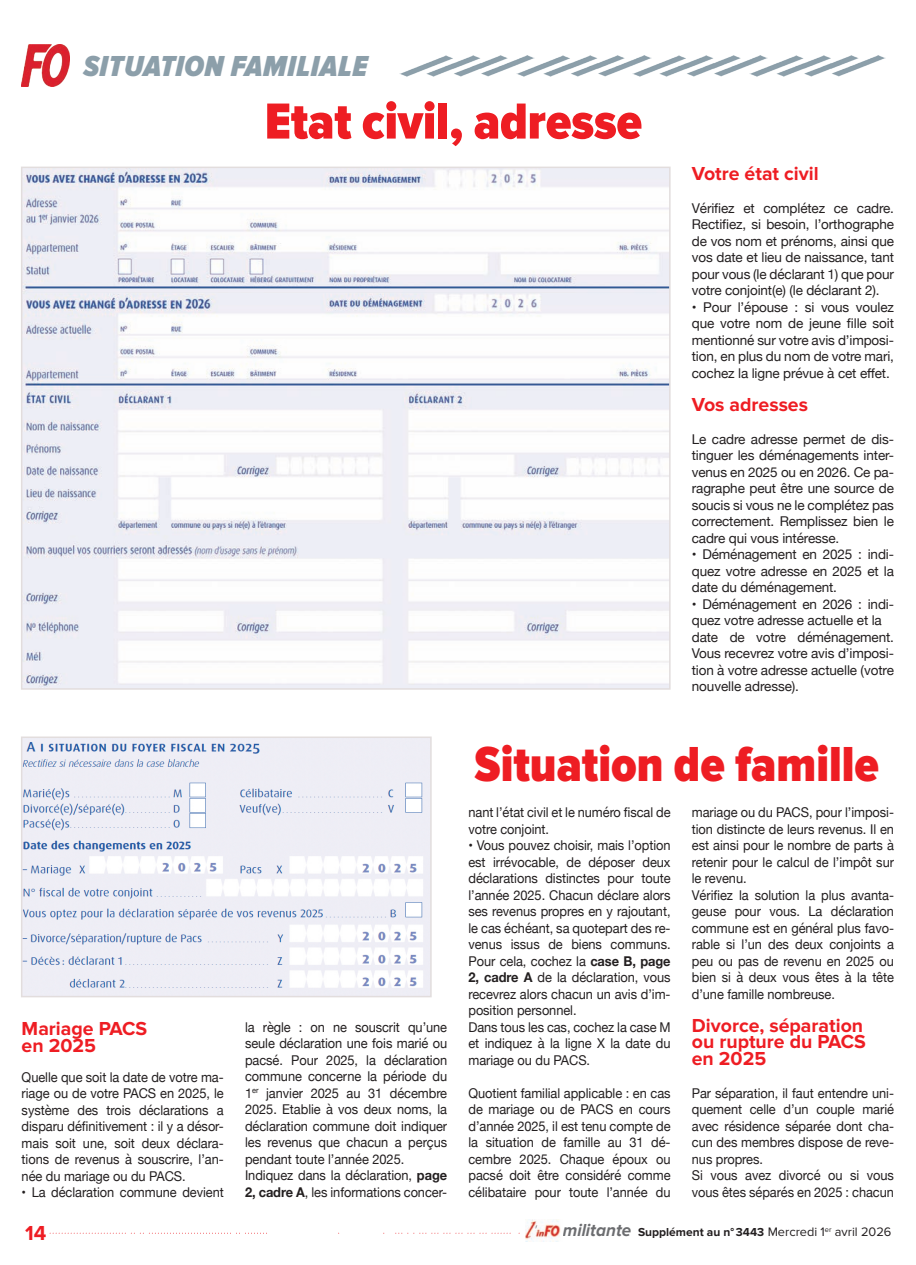
<style>
.page{position:relative;width:916px;height:1265px;background:#fff}
.page>*{position:absolute;margin:0;border:0;box-sizing:border-box;transform-origin:0 0}
.t1{font:900 52.5px "Proxima Nova Cond";letter-spacing:-.005em;color:#ee1d23}
.t2{font:900 51px "Proxima Nova Cond";color:#ee1d23}
.t3{font:italic 900 30px "Proxima Nova Cond";letter-spacing:.015em;color:#8c9faa}
.t4{font:700 21px "Proxima Nova";color:#ee1d23}
.t5{font:700 19.5px/16.5px "Proxima Nova";color:#ee1d23}
.t6{font:13.5px/16.5px "Helvetica Neue";letter-spacing:-.005em;color:#231f20;scale:.95 1}
.t7{font:13.5px/16.5px "Helvetica Neue";letter-spacing:-.005em;color:#231f20;text-align:justify}
.t8{font:700 12px "Proxima Nova";color:#231f20}
.s1{font-weight:700}
.s2{font-family:"Helvetica Neue";font-weight:400;color:#fff}
.s3{font-style:italic;font-size:18px;color:#6c6d70}
.s4{font-weight:400;font-size:12.75px}
</style>
<div class="page">
<img style="left:22px;top:44px;width:47px;height:43px">
<svg style="left:50px;top:1233px;width:470px;height:1px"></svg>
<img style="left:525px;top:1220px;width:36px;height:20px">
<img style="left:24px;top:170px;width:643px;height:517px">
<div style="left:21px;top:167px;width:649px;height:523px;border:2px solid #e2dddd"></div>
<img style="left:24px;top:739px;width:405px;height:255px">
<div style="left:21px;top:736px;width:411px;height:261px;border:2px solid #e2dddd"></div>
<img style="left:768px;top:55px;width:117px;height:22px">
<img style="left:651px;top:55px;width:117px;height:22px">
<img style="left:399px;top:55px;width:117px;height:22px">
<img style="left:516px;top:55px;width:135px;height:22px">
<h3 class="t3" style="left:83px;top:52px;width:286px">SITUATION FAMILIALE</h3>
<h1 class="t1" style="left:265px;top:97px;width:379px">Etat civil, adresse</h1>
<h3 class="t5" style="left:692px;top:166px;width:128px">Votre état civil</h3>
<p class="t7" style="left:692px;top:199px;width:204px">Vérifiez et complétez ce cadre.<br>Rectifiez, si besoin, l’orthographe de vos nom et prénoms, ainsi que vos date et lieu de naissance, tant pour vous (le déclarant 1) que pour votre conjoint(e) (le déclarant 2).</p>
<p class="t7" style="left:692px;top:298px;width:204px">• Pour l’épouse : si vous voulez que votre nom de jeune fille soit mentionné sur votre avis d’imposi&shy;tion, en plus du nom de votre mari, cochez la ligne prévue à cet effet.</p>
<h3 class="t5" style="left:692px;top:397px;width:118px">Vos adresses</h3>
<p class="t7" style="left:692px;top:430px;width:204px">Le cadre adresse permet de dis&shy;tinguer les déménagements inter&shy;venus en 2025 ou en 2026. Ce pa&shy;ragraphe peut être une source de soucis si vous ne le complétez pas correctement. Remplissez bien le cadre qui vous intéresse.</p>
<p class="t7" style="left:692px;top:546px;width:204px">• Déménagement en 2025 : indi&shy;quez votre adresse en 2025 et la date du déménagement.</p>
<p class="t7" style="left:692px;top:595px;width:204px;text-align:left">• Déménagement en 2026 : indi&shy;quez votre adresse actuelle et la date de votre déménagement.<br>Vous recevrez votre avis d’imposi&shy;tion à votre adresse actuelle (votre nouvelle adresse).</p>
<h3 class="t5" style="left:22px;top:1021px;width:127px">Mariage PACS en 2025</h3>
<p class="t6" style="left:22px;top:1068px;width:214px;text-align:justify">Quelle que soit la date de votre ma&shy;riage ou de votre PACS en 2025, le système des trois déclarations a disparu définitivement : il y a désor&shy;mais soit une, soit deux déclara&shy;tions de revenus à souscrire, l’an&shy;née du mariage ou du PACS.</p>
<p class="t6" style="left:22px;top:1184px;width:214px">• La déclaration commune devient</p>
<p class="t6" style="left:245px;top:1018px;width:214px">la règle : on ne souscrit qu’une seule déclaration une fois marié ou pacsé. Pour 2025, la déclaration commune concerne la période du<br>1<sup>er</sup> janvier 2025 au 31 décembre<br>2025. Etablie à vos deux noms, la déclaration commune doit indiquer les revenus que chacun a perçus pendant toute l’année 2025.<br>Indiquez dans la déclaration, <span class="s1">page<br>2, cadre A</span>, les informations concer-</p>
<h2 class="t2" style="left:474px;top:741px;width:406px">Situation de famille</h2>
<p class="t6" style="left:468px;top:804px;width:214px">nant l’état civil et le numéro fiscal de votre conjoint.</p>
<p class="t6" style="left:468px;top:837px;width:214px">• Vous pouvez choisir, mais l’option est irrévocable, de déposer deux déclarations distinctes pour toute l’année 2025. Chacun déclare alors ses revenus propres en y rajoutant, le cas échéant, sa quotepart des re&shy;venus issus de biens communs.<br>Pour cela, cochez la <span class="s1">case B, page<br>2, cadre A</span> de la déclaration, vous recevrez alors chacun un avis d’im&shy;position personnel.<br>Dans tous les cas, cochez la case M et indiquez à la ligne X la date du mariage ou du PACS.</p>
<p class="t6" style="left:468px;top:1084px;width:214px;text-align:justify">Quotient familial applicable : en cas de mariage ou de PACS en cours d’année 2025, il est tenu compte de la situation de famille au 31 dé&shy;cembre 2025. Chaque époux ou pacsé doit être considéré comme célibataire pour toute l’année du</p>
<p class="t6" style="left:692px;top:804px;width:214px">mariage ou du PACS, pour l’imposi&shy;tion distincte de leurs revenus. Il en est ainsi pour le nombre de parts à retenir pour le calcul de l’impôt sur le revenu.<br>Vérifiez la solution la plus avanta&shy;geuse pour vous. La déclaration commune est en général plus favo&shy;rable si l’un des deux conjoints a peu ou pas de revenu en 2025 ou bien si à deux vous êtes à la tête d’une famille nombreuse.</p>
<h3 class="t5" style="left:692px;top:1018px;width:176px">Divorce, séparation ou rupture du PACS en 2025</h3>
<p class="t6" style="left:692px;top:1084px;width:214px">Par séparation, il faut entendre uni&shy;quement celle d’un couple marié avec résidence séparée dont cha&shy;cun des membres dispose de reve&shy;nus propres.<br>Si vous avez divorcé ou si vous vous êtes séparés en 2025 : chacun</p>
<h3 class="t4" style="left:25px;top:1223px;width:23px">14</h3>
<p class="t8" style="left:560px;top:1226px;width:335px"><span class="s2">l</span><span class="s3">militante</span> Supplément au n° 3443 <span class="s4">Mercredi 1</span><sup>er</sup> <span class="s4">avril 2026</span><span class="s2">l</span></p>
</div>
